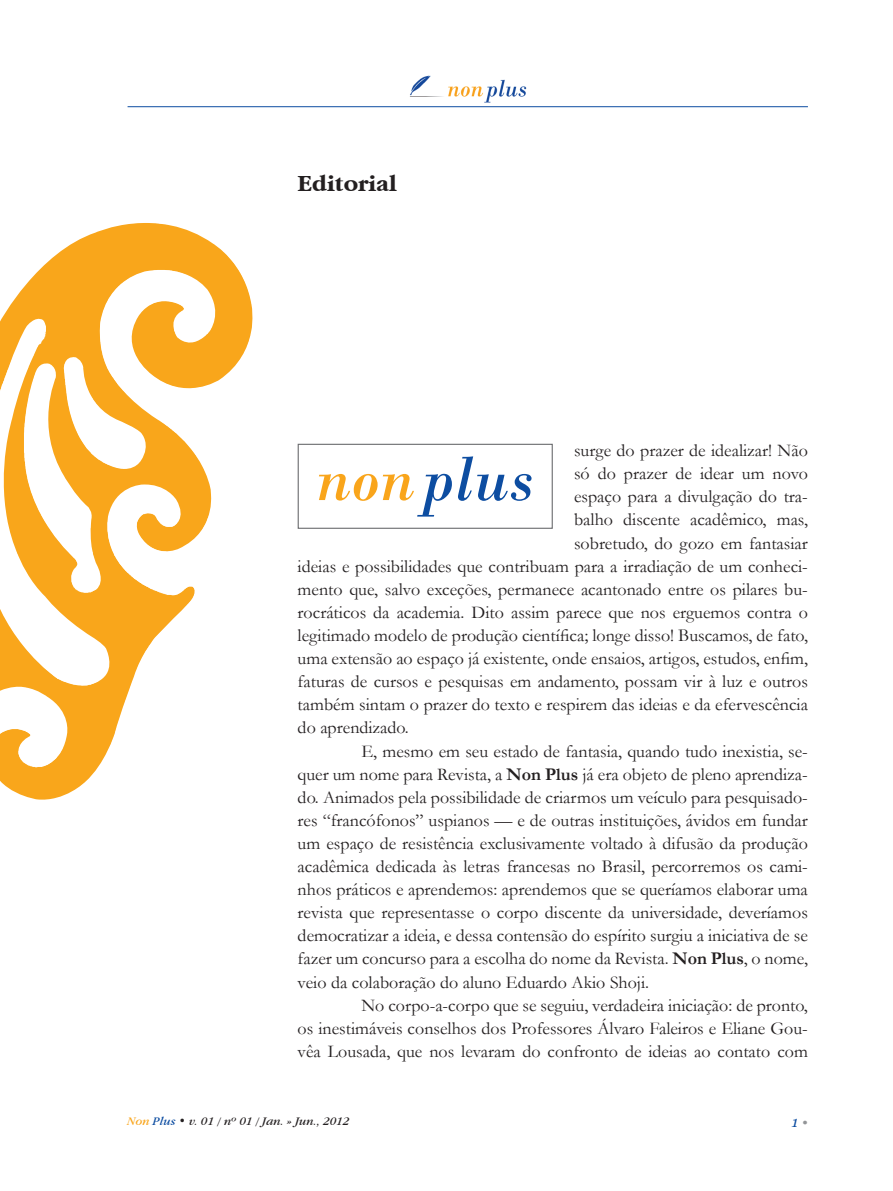
<style>
.page{position:relative;width:893px;height:1191px;background:#fff}
.page>*{position:absolute;margin:0;border:0;box-sizing:border-box;transform-origin:0 0}
.t1{font:700 24px "Garamond IT Cby BT";color:#231f20}
.t2{font:18px "Garamond";color:#231f20}
.t3{font:italic 15px "Georgia";color:#939598}
.t4{font:italic 12px "Garamond IT Cby BT";color:#231f20}
.s1{font-weight:700}
.s2{color:#f9a51b}
.s3{color:#0d4da1}
</style>
<div class="page">
<img style="left:0;top:223px;width:253px;height:577px">
<div style="left:298px;top:444px;width:255px;height:85px;border:1px solid #6c6d70"></div>
<svg style="left:319px;top:474px;width:133px;height:42px"></svg>
<svg style="left:458px;top:456px;width:73px;height:45px"></svg>
<img style="left:410px;top:75px;width:117px;height:28px">
<hr style="left:128px;top:106px;width:680px;height:1px;background:#0d4da1">
<h1 class="t1" style="left:298px;top:170px;width:101px">Editorial</h1>
<p class="t2" style="left:574px;top:438px;width:235px">surge do prazer de idealizar! Não</p>
<p class="t2" style="left:574px;top:461px;width:235px">só do prazer de idear um novo</p>
<p class="t2" style="left:574px;top:484px;width:235px">espaço para a divulgação do tra-</p>
<p class="t2" style="left:574px;top:507px;width:235px">balho discente acadêmico, mas,</p>
<p class="t2" style="left:574px;top:531px;width:235px">sobretudo, do gozo em fantasiar</p>
<p class="t2" style="left:298px;top:554px;width:512px">ideias e possibilidades que contribuam para a irradiação de um conheci-</p>
<p class="t2" style="left:298px;top:577px;width:512px">mento que, salvo exceções, permanece acantonado entre os pilares bu-</p>
<p class="t2" style="left:298px;top:600px;width:512px">rocráticos da academia. Dito assim parece que nos erguemos contra o</p>
<p class="t2" style="left:298px;top:623px;width:512px">legitimado modelo de produção científica; longe disso! Buscamos, de fato,</p>
<p class="t2" style="left:298px;top:646px;width:512px">uma extensão ao espaço já existente, onde ensaios, artigos, estudos, enfim,</p>
<p class="t2" style="left:298px;top:669px;width:512px">faturas de cursos e pesquisas em andamento, possam vir à luz e outros</p>
<p class="t2" style="left:298px;top:692px;width:512px">também sintam o prazer do texto e respirem das ideias e da efervescência</p>
<p class="t2" style="left:298px;top:715px;width:113px">do aprendizado.</p>
<p class="t2" style="left:361px;top:738px;width:448px">E, mesmo em seu estado de fantasia, quando tudo inexistia, se-</p>
<p class="t2" style="left:298px;top:762px;width:512px">quer um nome para Revista, a <span class="s1">Non Plus</span> já era objeto de pleno aprendiza-</p>
<p class="t2" style="left:298px;top:785px;width:512px">do. Animados pela possibilidade de criarmos um veículo para pesquisado-</p>
<p class="t2" style="left:298px;top:808px;width:512px">res “francófonos” uspianos — e de outras instituições, ávidos em fundar</p>
<p class="t2" style="left:298px;top:831px;width:512px">um espaço de resistência exclusivamente voltado à difusão da produção</p>
<p class="t2" style="left:298px;top:854px;width:512px">acadêmica dedicada às letras francesas no Brasil, percorremos os cami-</p>
<p class="t2" style="left:298px;top:877px;width:512px">nhos práticos e aprendemos: aprendemos que se queríamos elaborar uma</p>
<p class="t2" style="left:298px;top:900px;width:512px">revista que representasse o corpo discente da universidade, deveríamos</p>
<p class="t2" style="left:298px;top:923px;width:512px">democratizar a ideia, e dessa contensão do espírito surgiu a iniciativa de se</p>
<p class="t2" style="left:298px;top:946px;width:512px">fazer um concurso para a escolha do nome da Revista. <span class="s1">Non Plus</span>, o nome,</p>
<p class="t2" style="left:298px;top:969px;width:353px">veio da colaboração do aluno Eduardo Akio Shoji.</p>
<p class="t2" style="left:361px;top:993px;width:448px">No corpo-a-corpo que se seguiu, verdadeira iniciação: de pronto,</p>
<p class="t2" style="left:298px;top:1016px;width:512px">os inestimáveis conselhos dos Professores Álvaro Faleiros e Eliane Gou-</p>
<p class="t2" style="left:298px;top:1039px;width:512px">vêa Lousada, que nos levaram do confronto de ideias ao contato com</p>
<p class="t4" style="left:128px;top:1114px;width:223px"><span class="s2">Non</span> <span class="s3">Plus</span> • v. 01 / nº 01 / Jan. » Jun., 2012</p>
<p class="t3" style="left:802px;top:1113px;width:7px">•</p>
</div>
